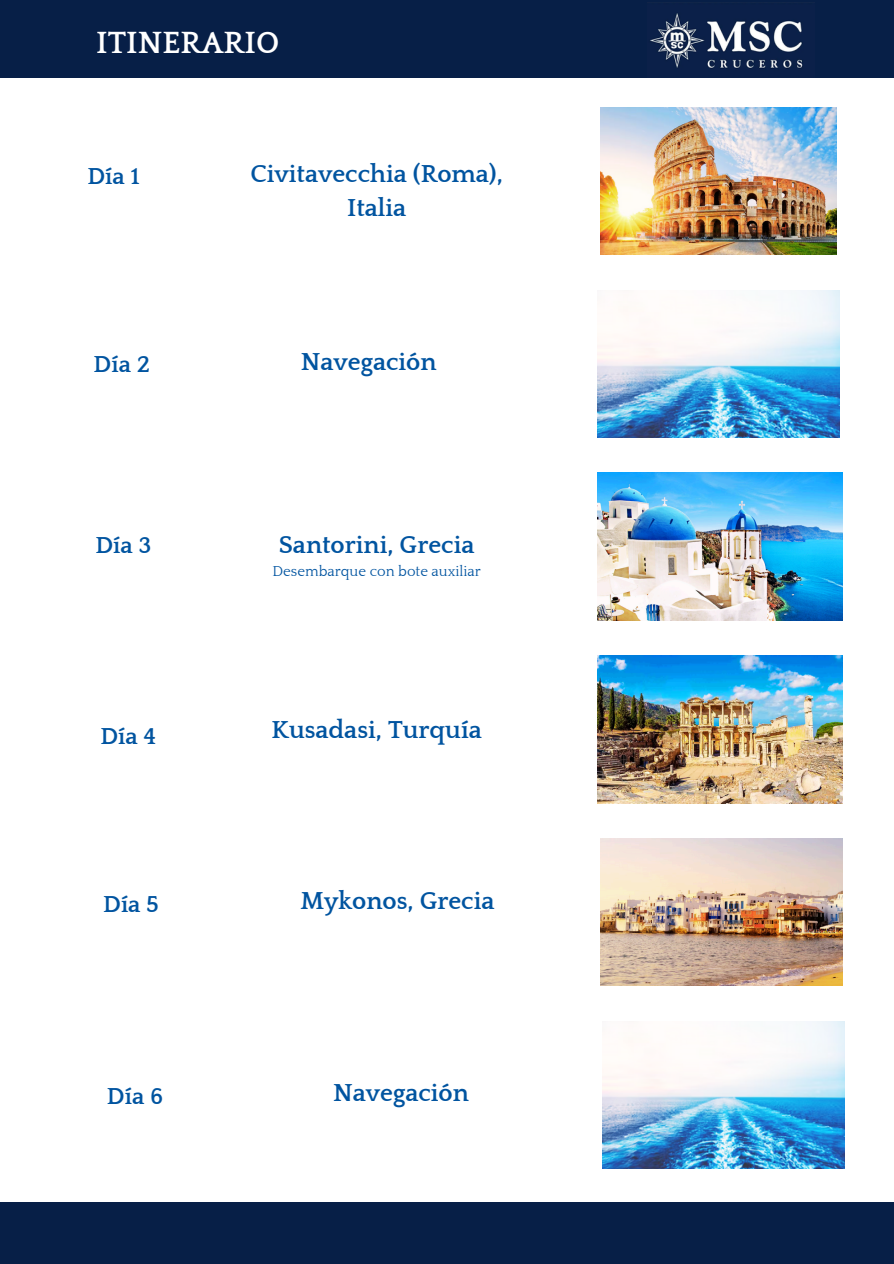
<style>
.page{position:relative;width:894px;height:1264px;background:#fff}
.page>*{position:absolute;margin:0;border:0;box-sizing:border-box;transform-origin:0 0}
.t1{font:700 31.5px "Quattrocento";color:#fff}
.t2{font:700 25.2px/34.8px "Quattrocento";color:#0154a0;text-align:center}
.t3{font:700 23.7px "Quattrocento";color:#0154a0}
.t4{font:14.7px "Quattrocento";color:#0154a0}
</style>
<div class="page">
<div style="left:0;top:0;width:893px;height:77px;background:#071f47"></div>
<img style="left:650px;top:13px;width:153px;height:56px">
<img style="left:600px;top:107px;width:236px;height:148px">
<div style="left:0;top:1202px;width:893px;height:61px;background:#071f47"></div>
<img style="left:597px;top:473px;width:245px;height:147px">
<img style="left:600px;top:838px;width:242px;height:147px">
<img style="left:597px;top:655px;width:245px;height:148px">
<img style="left:597px;top:290px;width:242px;height:147px">
<img style="left:602px;top:1021px;width:242px;height:147px">
<h1 class="t1" style="left:96px;top:26px;width:184px">ITINERARIO</h1>
<h2 class="t3" style="left:87px;top:164px;width:54px">Día 1</h2>
<p class="t2" style="left:250px;top:157px;width:254px">Civitavecchia (Roma),<br>Italia</p>
<h2 class="t3" style="left:94px;top:352px;width:58px">Día 2</h2>
<p class="t2" style="left:301px;top:345px;width:137px">Navegación</p>
<h2 class="t3" style="left:95px;top:533px;width:58px">Día 3</h2>
<h2 class="t2" style="left:279px;top:528px;width:197px">Santorini, Grecia</h2>
<p class="t4" style="left:272px;top:564px;width:210px">Desembarque con bote auxiliar</p>
<p class="t3" style="left:100px;top:723px;width:57px">Día 4</p>
<h2 class="t2" style="left:271px;top:713px;width:212px">Kusadasi, Turquía</h2>
<p class="t3" style="left:103px;top:891px;width:57px">Día 5</p>
<p class="t2" style="left:300px;top:884px;width:195px">Mykonos, Grecia</p>
<h2 class="t3" style="left:107px;top:1083px;width:58px">Día 6</h2>
<h2 class="t2" style="left:333px;top:1076px;width:137px">Navegación</h2>
</div>
